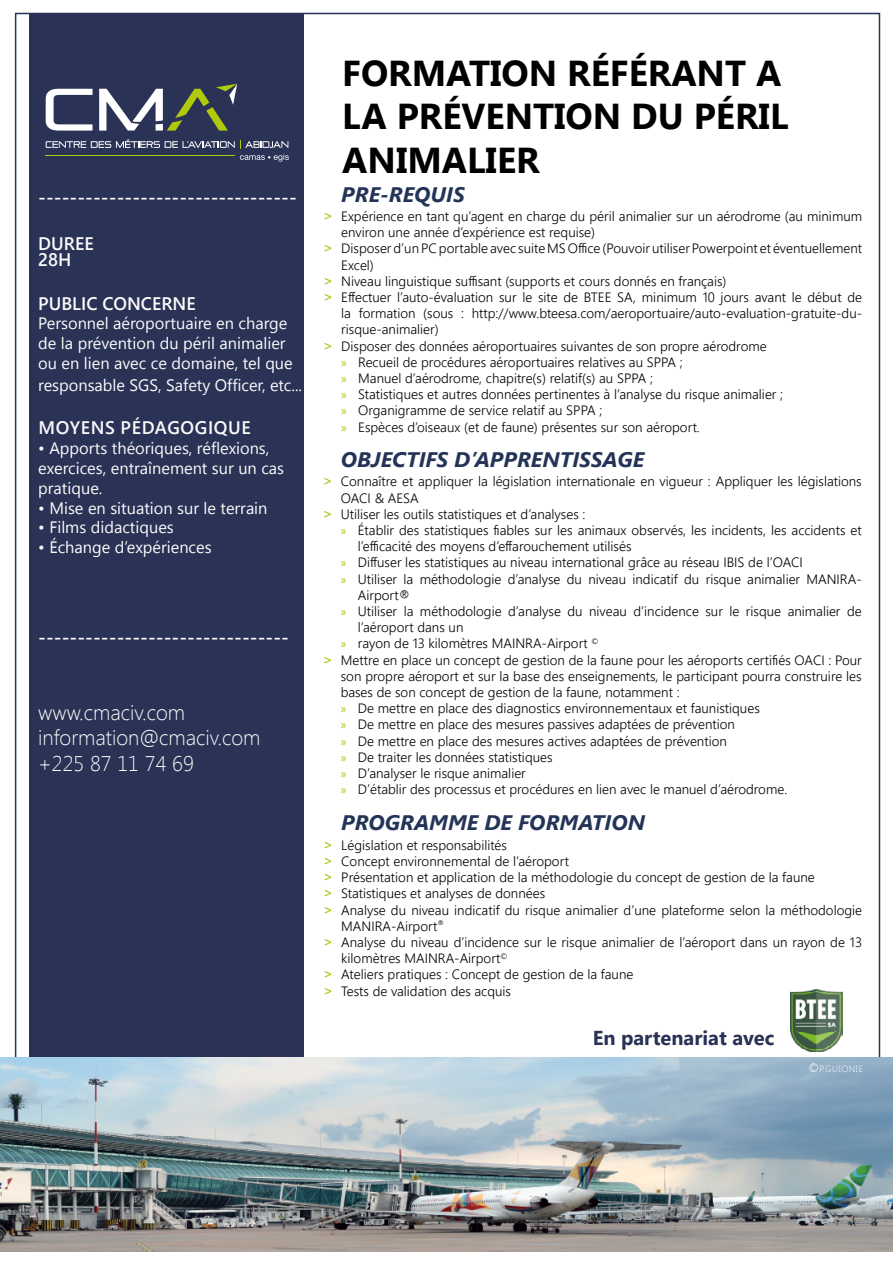
<style>
.page{position:relative;width:893px;height:1263px;background:#fff}
.page>*{position:absolute;margin:0;border:0;box-sizing:border-box;transform-origin:0 0}
.t1{font:700 36px/43.2px "Segoe UI";color:#000}
.t2{font:300 21.15px/25.3px "Segoe UI";color:#fbfbfb}
.t3{font:italic 700 21px "Segoe UI";color:#233457}
.t4{font:700 20.1px "Segoe UI";color:#2a3255}
.t5{font:600 19.65px "Segoe UI";color:#fbfbfb}
.t6{font:600 18.15px/16.5px "Segoe UI";color:#fbfbfb}
.t7{font:600 18.15px "Segoe UI";letter-spacing:.035em;color:#fbfbfb}
.t8{font:16.5px/19.8px "Segoe UI";color:#fbfbfb}
.t9{font:300 13.5px "Segoe UI";color:#000}
.t10{font:300 9px "Segoe UI";letter-spacing:.075em;color:#fff}
.s1{font-weight:400;color:#a9c30c}
.s2{font-family:"Myriad Pro";font-weight:400;color:#a9c30c}
.s3{font-size:12px}
</style>
<div class="page">
<div style="left:30px;top:13px;width:274px;height:1238px;background:#2a3255"></div>
<svg style="left:46px;top:89px;width:47px;height:42px"></svg>
<hr style="left:45px;top:155px;width:189px;height:1px;background:#afca0b">
<svg style="left:99px;top:84px;width:138px;height:47px"></svg>
<svg style="left:46px;top:139px;width:243px;height:23px"></svg>
<img style="left:0;top:1058px;width:893px;height:193px">
<img style="left:791px;top:990px;width:52px;height:61px">
<h3 class="t5" style="left:38px;top:181px;width:260px">---------------------------------</h3>
<h3 class="t6" style="left:38px;top:235px;width:57px">DUREE<br>28H</h3>
<h3 class="t6" style="left:38px;top:295px;width:159px">PUBLIC CONCERNE</h3>
<p class="t8" style="left:38px;top:313px;width:256px">Personnel aéroportuaire en charge de la prévention du péril animalier ou en lien avec ce domaine, tel que</p>
<p class="t8" style="left:38px;top:374px;width:265px">responsable SGS, Safety Officer, etc...</p>
<h3 class="t7" style="left:39px;top:413px;width:214px">MOYENS PÉDAGOGIQUE</h3>
<p class="t8" style="left:38px;top:438px;width:247px">• Apports théoriques, réflexions, exercices, entraînement sur un cas pratique.</p>
<p class="t8" style="left:38px;top:497px;width:231px">• Mise en situation sur le terrain</p>
<p class="t8" style="left:38px;top:517px;width:137px">• Films didactiques</p>
<p class="t8" style="left:38px;top:537px;width:175px">• Échange d’expériences</p>
<h3 class="t5" style="left:38px;top:621px;width:252px">--------------------------------</h3>
<h2 class="t2" style="left:38px;top:699px;width:224px">www.cmaciv.com information@cmaciv.com +225 87 11 74 69</h2>
<h1 class="t1" style="left:342px;top:50px;width:448px">FORMATION RÉFÉRANT A<br>LA PRÉVENTION DU PÉRIL<br>ANIMALIER</h1>
<h3 class="t3" style="left:341px;top:179px;width:125px">PRE-REQUIS</h3>
<p class="t9" style="left:324px;top:205px;width:539px"><span class="s1">˃</span> Expérience en tant qu’agent en charge du péril animalier sur un aérodrome (au minimum</p>
<p class="t9" style="left:341px;top:221px;width:255px">environ une année d’expérience est requise)</p>
<p class="t9" style="left:324px;top:238px;width:539px"><span class="s1">˃</span> Disposer d’un PC portable avec suite MS Office (Pouvoir utiliser Powerpoint et éventuellement</p>
<p class="t9" style="left:341px;top:254px;width:34px">Excel)</p>
<p class="t9" style="left:324px;top:270px;width:404px"><span class="s1">˃</span> Niveau linguistique suffisant (supports et cours donnés en français)</p>
<p class="t9" style="left:324px;top:286px;width:539px"><span class="s1">˃</span> Effectuer l’auto-évaluation sur le site de BTEE SA, minimum 10 jours avant le début de</p>
<p class="t9" style="left:341px;top:302px;width:522px">la formation (sous : http://www.bteesa.com/aeroportuaire/auto-evaluation-gratuite-du-</p>
<p class="t9" style="left:341px;top:319px;width:99px">risque-animalier)</p>
<p class="t9" style="left:324px;top:335px;width:444px"><span class="s1">˃</span> Disposer des données aéroportuaires suivantes de son propre aérodrome</p>
<p class="t9" style="left:341px;top:351px;width:343px"><span class="s2">»</span> Recueil de procédures aéroportuaires relatives au SPPA ;</p>
<p class="t9" style="left:341px;top:367px;width:313px"><span class="s2">»</span> Manuel d’aérodrome, chapitre(s) relatif(s) au SPPA ;</p>
<p class="t9" style="left:341px;top:383px;width:443px"><span class="s2">»</span> Statistiques et autres données pertinentes à l’analyse du risque animalier ;</p>
<p class="t9" style="left:341px;top:400px;width:263px"><span class="s2">»</span> Organigramme de service relatif au SPPA ;</p>
<p class="t9" style="left:341px;top:416px;width:360px"><span class="s2">»</span> Espèces d’oiseaux (et de faune) présentes sur son aéroport.</p>
<h3 class="t3" style="left:341px;top:444px;width:305px">OBJECTIFS D’APPRENTISSAGE</h3>
<p class="t9" style="left:324px;top:471px;width:539px"><span class="s1">˃</span> Connaître et appliquer la législation internationale en vigueur : Appliquer les législations</p>
<p class="t9" style="left:341px;top:487px;width:79px">OACI &amp; AESA</p>
<p class="t9" style="left:324px;top:503px;width:263px"><span class="s1">˃</span> Utiliser les outils statistiques et d’analyses :</p>
<p class="t9" style="left:341px;top:519px;width:522px"><span class="s2">»</span> Établir des statistiques fiables sur les animaux observés, les incidents, les accidents et</p>
<p class="t9" style="left:358px;top:535px;width:275px">l’efficacité des moyens d’effarouchement utilisés</p>
<p class="t9" style="left:341px;top:552px;width:463px"><span class="s2">»</span> Diffuser les statistiques au niveau international grâce au réseau IBIS de l’OACI</p>
<p class="t9" style="left:341px;top:568px;width:522px"><span class="s2">»</span> Utiliser la méthodologie d’analyse du niveau indicatif du risque animalier MANIRA-</p>
<p class="t9" style="left:358px;top:584px;width:54px">Airport®</p>
<p class="t9" style="left:341px;top:600px;width:522px"><span class="s2">»</span> Utiliser la méthodologie d’analyse du niveau d’incidence sur le risque animalier de</p>
<p class="t9" style="left:358px;top:616px;width:107px">l’aéroport dans un</p>
<p class="t9" style="left:341px;top:633px;width:259px"><span class="s2">»</span> rayon de 13 kilomètres MAINRA-Airport <sup>©</sup></p>
<p class="t9" style="left:324px;top:649px;width:539px"><span class="s1">˃</span> Mettre en place un concept de gestion de la faune pour les aéroports certifiés OACI : Pour</p>
<p class="t9" style="left:341px;top:665px;width:522px">son propre aéroport et sur la base des enseignements, le participant pourra construire les</p>
<p class="t9" style="left:341px;top:681px;width:340px">bases de son concept de gestion de la faune, notamment :</p>
<p class="t9" style="left:341px;top:697px;width:420px"><span class="s2">»</span> De mettre en place des diagnostics environnementaux et faunistiques</p>
<p class="t9" style="left:341px;top:714px;width:396px"><span class="s2">»</span> De mettre en place des mesures passives adaptées de prévention</p>
<p class="t9" style="left:341px;top:730px;width:388px"><span class="s2">»</span> De mettre en place des mesures actives adaptées de prévention</p>
<p class="t9" style="left:341px;top:746px;width:213px"><span class="s2">»</span> De traiter les données statistiques</p>
<p class="t9" style="left:341px;top:762px;width:187px"><span class="s2">»</span> D’analyser le risque animalier</p>
<p class="t9" style="left:341px;top:778px;width:448px"><span class="s2">»</span> D’établir des processus et procédures en lien avec le manuel d’aérodrome.</p>
<h3 class="t3" style="left:341px;top:807px;width:305px">PROGRAMME DE FORMATION</h3>
<p class="t9" style="left:324px;top:834px;width:184px"><span class="s1">˃</span> Législation et responsabilités</p>
<p class="t9" style="left:324px;top:850px;width:246px"><span class="s1">˃</span> Concept environnemental de l’aéroport</p>
<p class="t9" style="left:324px;top:866px;width:492px"><span class="s1">˃</span> Présentation et application de la méthodologie du concept de gestion de la faune</p>
<p class="t9" style="left:324px;top:883px;width:222px"><span class="s1">˃</span> Statistiques et analyses de données</p>
<p class="t9" style="left:324px;top:899px;width:539px"><span class="s1">˃</span> Analyse du niveau indicatif du risque animalier d’une plateforme selon la méthodologie</p>
<p class="t9" style="left:341px;top:915px;width:105px">MANIRA-Airport<sup>®</sup></p>
<p class="t9" style="left:324px;top:931px;width:539px"><span class="s1">˃</span> Analyse du niveau d’incidence sur le risque animalier de l’aéroport dans un rayon de 13</p>
<p class="t9" style="left:341px;top:947px;width:168px">kilomètres MAINRA-Airport<sup>©</sup></p>
<p class="t9" style="left:324px;top:964px;width:311px"><span class="s1">˃</span> Ateliers pratiques : Concept de gestion de la faune</p>
<p class="t9" style="left:324px;top:980px;width:188px"><span class="s1">˃</span> Tests de validation des acquis</p>
<h3 class="t4" style="left:593px;top:1023px;width:183px">En partenariat avec</h3>
<p class="t10" style="left:808px;top:1062px;width:56px"><span class="s3">©</span>P.GUIONIE</p>
</div>
